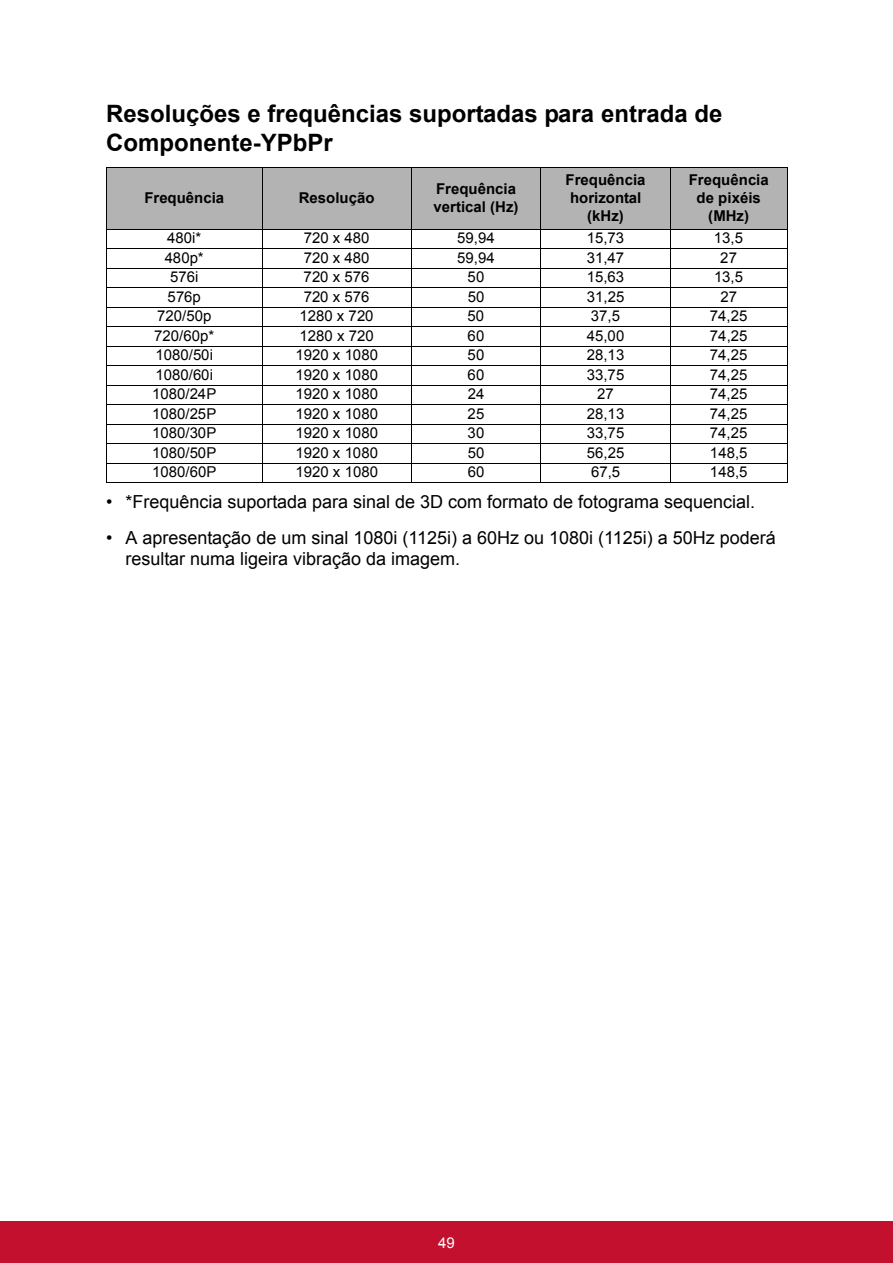
<style>
.page{position:relative;width:893px;height:1263px;background:#fff}
.page>*{position:absolute;margin:0;border:0;box-sizing:border-box;transform-origin:0 0}
.t1{font:700 24px/28.5px "Arial";color:#000}
.t2{font:18px/21px "Arial";color:#000}
.t3{font:15px "Arial";letter-spacing:.005em;color:#000}
.t4{font:700 15px/18px "Arial";letter-spacing:.005em;color:#000;text-align:center}
.t5{font:15px "Arial";color:#fff}
</style>
<div class="page">
<div style="left:0;top:1222px;width:892px;height:41px;background:#c3102f"></div>
<div style="left:106px;top:168px;width:156px;height:61px;background:#b3b3b3"></div>
<div style="left:262px;top:168px;width:149px;height:61px;background:#b3b3b3"></div>
<div style="left:411px;top:168px;width:130px;height:61px;background:#b3b3b3"></div>
<div style="left:541px;top:168px;width:129px;height:61px;background:#b3b3b3"></div>
<div style="left:670px;top:168px;width:117px;height:61px;background:#b3b3b3"></div>
<hr style="left:106px;top:168px;width:1px;height:314px;background:#000">
<hr style="left:262px;top:167px;width:1px;height:316px;background:#000">
<hr style="left:411px;top:167px;width:1px;height:316px;background:#000">
<hr style="left:540px;top:167px;width:1px;height:316px;background:#000">
<hr style="left:670px;top:167px;width:1px;height:316px;background:#000">
<hr style="left:786px;top:168px;width:1px;height:314px;background:#000">
<hr style="left:106px;top:167px;width:681px;height:1px;background:#000">
<hr style="left:106px;top:229px;width:681px;height:1px;background:#000">
<hr style="left:106px;top:248px;width:681px;height:1px;background:#000">
<hr style="left:106px;top:268px;width:681px;height:1px;background:#000">
<hr style="left:106px;top:287px;width:681px;height:1px;background:#000">
<hr style="left:106px;top:307px;width:681px;height:1px;background:#000">
<hr style="left:106px;top:327px;width:681px;height:1px;background:#000">
<hr style="left:106px;top:346px;width:681px;height:1px;background:#000">
<hr style="left:106px;top:365px;width:681px;height:1px;background:#000">
<hr style="left:106px;top:385px;width:681px;height:1px;background:#000">
<hr style="left:106px;top:404px;width:681px;height:1px;background:#000">
<hr style="left:106px;top:424px;width:681px;height:1px;background:#000">
<hr style="left:106px;top:444px;width:681px;height:1px;background:#000">
<hr style="left:106px;top:463px;width:681px;height:1px;background:#000">
<hr style="left:106px;top:482px;width:681px;height:1px;background:#000">
<h1 class="t1" style="left:106px;top:100px;width:617px">Resoluções e frequências suportadas para entrada de<br>Componente-YPbPr</h1>
<p class="t4" style="left:144px;top:188px;width:81px">Frequência</p>
<p class="t4" style="left:299px;top:188px;width:77px">Resolução</p>
<p class="t4" style="left:433px;top:179px;width:86px;text-align:left">Frequência vertical (Hz)</p>
<p class="t4" style="left:565px;top:170px;width:81px">Frequência horizontal (kHz)</p>
<p class="t4" style="left:688px;top:170px;width:82px">Frequência de pixéis (MHz)</p>
<p class="t3" style="left:167px;top:230px;width:36px">480i*</p>
<p class="t3" style="left:304px;top:230px;width:67px">720 x 480</p>
<p class="t3" style="left:457px;top:230px;width:39px">59,94</p>
<p class="t3" style="left:586px;top:230px;width:39px">15,73</p>
<p class="t3" style="left:714px;top:230px;width:31px">13,5</p>
<p class="t3" style="left:165px;top:249px;width:41px">480p*</p>
<p class="t3" style="left:304px;top:249px;width:67px">720 x 480</p>
<p class="t3" style="left:457px;top:249px;width:39px">59,94</p>
<p class="t3" style="left:586px;top:249px;width:39px">31,47</p>
<p class="t3" style="left:720px;top:249px;width:18px">27</p>
<p class="t3" style="left:170px;top:268px;width:30px">576i</p>
<p class="t3" style="left:303px;top:268px;width:67px">720 x 576</p>
<p class="t3" style="left:467px;top:268px;width:18px">50</p>
<p class="t3" style="left:586px;top:268px;width:39px">15,63</p>
<p class="t3" style="left:714px;top:268px;width:31px">13,5</p>
<p class="t3" style="left:168px;top:288px;width:35px">576p</p>
<p class="t3" style="left:304px;top:288px;width:67px">720 x 576</p>
<p class="t3" style="left:467px;top:288px;width:18px">50</p>
<p class="t3" style="left:586px;top:288px;width:39px">31,25</p>
<p class="t3" style="left:720px;top:288px;width:18px">27</p>
<p class="t3" style="left:157px;top:308px;width:56px">720/50p</p>
<p class="t3" style="left:299px;top:308px;width:76px">1280 x 720</p>
<p class="t3" style="left:467px;top:308px;width:18px">50</p>
<p class="t3" style="left:591px;top:308px;width:31px">37,5</p>
<p class="t3" style="left:709px;top:308px;width:39px">74,25</p>
<p class="t3" style="left:154px;top:327px;width:62px">720/60p*</p>
<p class="t3" style="left:299px;top:327px;width:76px">1280 x 720</p>
<p class="t3" style="left:467px;top:327px;width:18px">60</p>
<p class="t3" style="left:586px;top:327px;width:39px">45,00</p>
<p class="t3" style="left:710px;top:327px;width:39px">74,25</p>
<p class="t3" style="left:155px;top:346px;width:59px">1080/50i</p>
<p class="t3" style="left:295px;top:346px;width:84px">1920 x 1080</p>
<p class="t3" style="left:467px;top:346px;width:18px">50</p>
<p class="t3" style="left:586px;top:346px;width:39px">28,13</p>
<p class="t3" style="left:710px;top:346px;width:39px">74,25</p>
<p class="t3" style="left:155px;top:366px;width:59px">1080/60i</p>
<p class="t3" style="left:295px;top:366px;width:84px">1920 x 1080</p>
<p class="t3" style="left:467px;top:366px;width:18px">60</p>
<p class="t3" style="left:586px;top:366px;width:39px">33,75</p>
<p class="t3" style="left:710px;top:366px;width:39px">74,25</p>
<p class="t3" style="left:152px;top:386px;width:66px">1080/24P</p>
<p class="t3" style="left:295px;top:386px;width:84px">1920 x 1080</p>
<p class="t3" style="left:467px;top:386px;width:18px">24</p>
<p class="t3" style="left:597px;top:386px;width:18px">27</p>
<p class="t3" style="left:710px;top:386px;width:39px">74,25</p>
<p class="t3" style="left:152px;top:405px;width:66px">1080/25P</p>
<p class="t3" style="left:295px;top:405px;width:84px">1920 x 1080</p>
<p class="t3" style="left:467px;top:405px;width:18px">25</p>
<p class="t3" style="left:586px;top:405px;width:39px">28,13</p>
<p class="t3" style="left:710px;top:405px;width:39px">74,25</p>
<p class="t3" style="left:152px;top:425px;width:66px">1080/30P</p>
<p class="t3" style="left:295px;top:425px;width:84px">1920 x 1080</p>
<p class="t3" style="left:467px;top:425px;width:18px">30</p>
<p class="t3" style="left:586px;top:425px;width:39px">33,75</p>
<p class="t3" style="left:710px;top:425px;width:39px">74,25</p>
<p class="t3" style="left:152px;top:444px;width:66px">1080/50P</p>
<p class="t3" style="left:295px;top:444px;width:84px">1920 x 1080</p>
<p class="t3" style="left:467px;top:444px;width:18px">50</p>
<p class="t3" style="left:587px;top:444px;width:39px">56,25</p>
<p class="t3" style="left:710px;top:444px;width:39px">148,5</p>
<p class="t3" style="left:152px;top:463px;width:66px">1080/60P</p>
<p class="t3" style="left:295px;top:463px;width:84px">1920 x 1080</p>
<p class="t3" style="left:468px;top:463px;width:18px">60</p>
<p class="t3" style="left:591px;top:463px;width:31px">67,5</p>
<p class="t3" style="left:710px;top:463px;width:39px">148,5</p>
<p class="t2" style="left:106px;top:492px;width:650px">• *Frequência suportada para sinal de 3D com formato de fotograma sequencial.</p>
<p class="t2" style="left:125px;top:528px;width:652px;text-indent:-19px">• A apresentação de um sinal 1080i (1125i) a 60Hz ou 1080i (1125i) a 50Hz poderá resultar numa ligeira vibração da imagem.</p>
<p class="t5" style="left:438px;top:1234px;width:18px">49</p>
</div>
